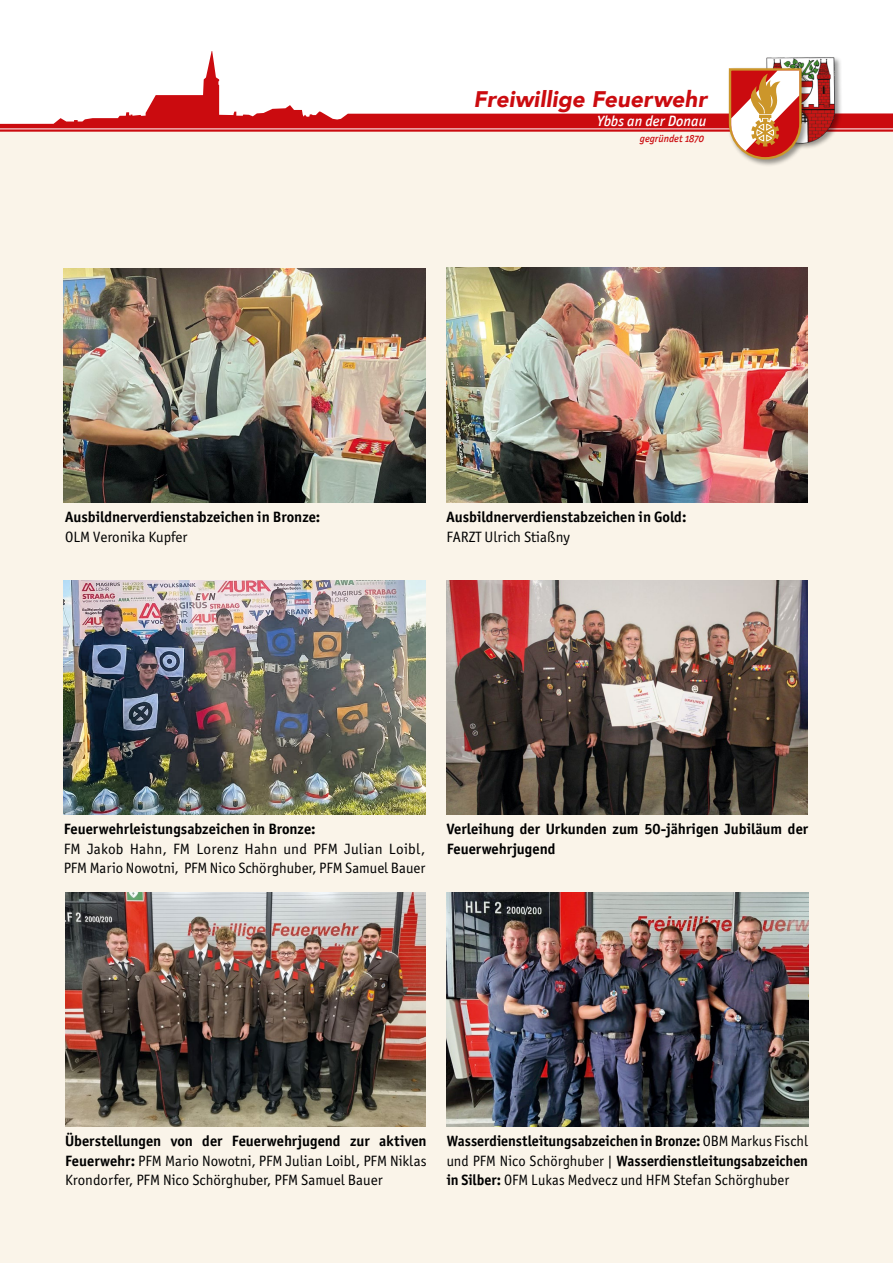
<style>
.page{position:relative;width:893px;height:1263px;background:#fff}
.page>*{position:absolute;margin:0;border:0;box-sizing:border-box;transform-origin:0 0}
.t1{font:italic 900 22.5px "Avenir";letter-spacing:.005em;color:#cb0b0f}
.t2{font:700 15px/19.5px "Officina Sans ITC Pro";color:#000;text-align:justify}
.t3{font:15px/19.5px "Officina Sans ITC Pro";color:#000}
.t4{font:15px "Officina San ITC Medium Italic OS";color:#fff}
.t5{font:10.5px "Officina San ITC Medium Italic OS";letter-spacing:-.005em;color:#cb0b0f}
.s1{font-weight:700}
.s2{font-weight:400}
</style>
<div class="page">
<div style="left:0;top:131px;width:893px;height:1132px;background:#faf4e9"></div>
<svg style="left:0;top:51px;width:893px;height:77px"></svg>
<hr style="left:0;top:129px;width:893px;height:3px;background:#cb0b0f">
<div style="left:765px;top:56px;width:78px;height:94px;background:#000;opacity:.4"></div>
<img style="left:763px;top:55px;width:75px;height:90px">
<div style="left:727px;top:67px;width:82px;height:100px;background:#000;opacity:.4"></div>
<svg style="left:728px;top:67px;width:75px;height:94px"></svg>
<img style="left:446px;top:268px;width:362px;height:234px">
<img style="left:64px;top:268px;width:361px;height:234px">
<img style="left:64px;top:580px;width:361px;height:234px">
<img style="left:65px;top:893px;width:360px;height:234px">
<img style="left:446px;top:893px;width:362px;height:234px">
<img style="left:446px;top:581px;width:362px;height:233px">
<h1 class="t1" style="left:474px;top:80px;width:235px">Freiwillige Feuerwehr</h1>
<p class="t4" style="left:597px;top:112px;width:111px">Ybbs an der Donau</p>
<p class="t5" style="left:640px;top:132px;width:66px">gegründet 1870</p>
<p class="t2" style="left:65px;top:507px;width:257px">Ausbildnerverdienstabzeichen in Bronze:</p>
<p class="t3" style="left:65px;top:527px;width:124px">OLM Veronika Kupfer</p>
<p class="t2" style="left:446px;top:507px;width:241px">Ausbildnerverdienstabzeichen in Gold:</p>
<p class="t3" style="left:446px;top:527px;width:125px">FARZT Ulrich Stiaßny</p>
<p class="t2" style="left:64px;top:819px;width:253px">Feuerwehrleistungsabzeichen in Bronze:</p>
<p class="t3" style="left:64px;top:839px;width:363px">FM Jakob Hahn, FM Lorenz Hahn und PFM Julian Loibl,<br>PFM Mario Nowotni, PFM Nico Schörghuber, PFM Samuel Bauer</p>
<p class="t2" style="left:447px;top:819px;width:363px">Verleihung der Urkunden zum 50-jährigen Jubiläum der<br>Feuerwehrjugend</p>
<p class="t3" style="left:65px;top:1131px;width:363px;text-align:justify"><span class="s1">Überstellungen von der Feuerwehrjugend zur aktiven Feuerwehr:</span> PFM Mario Nowotni, PFM Julian Loibl, PFM Niklas Krondorfer, PFM Nico Schörghuber, PFM Samuel Bauer</p>
<p class="t2" style="left:447px;top:1131px;width:363px">Wasserdienstleitungsabzeichen in Bronze: <span class="s2">OBM Markus Fischl und PFM Nico Schörghuber |</span> Wasserdienstleitungsabzeichen in Silber: <span class="s2">OFM Lukas Medvecz und HFM Stefan Schörghuber</span></p>
</div>
